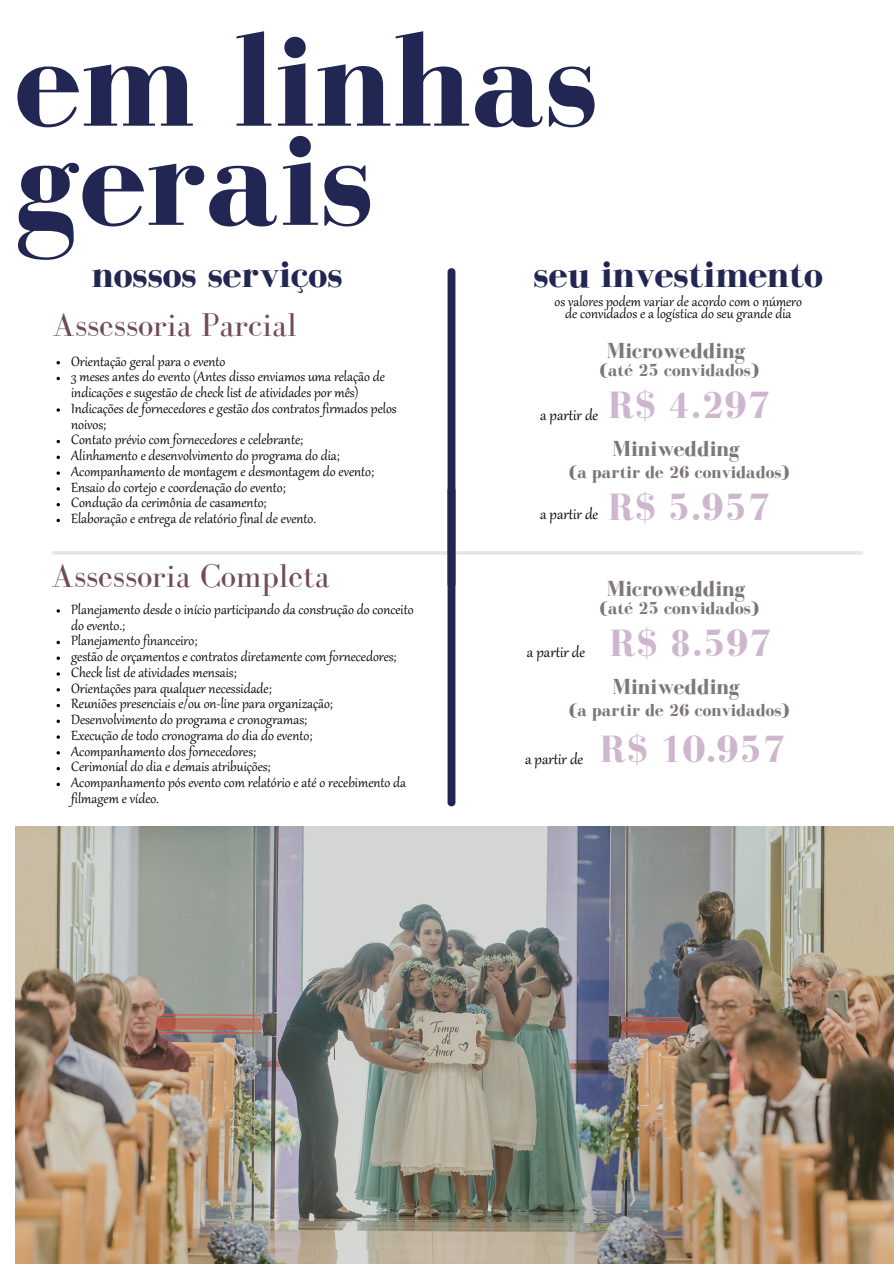
<style>
.page{position:relative;width:894px;height:1264px;background:#fff}
.page>*{position:absolute;margin:0;border:0;box-sizing:border-box;transform-origin:0 0}
.t1{font:700 135.15px/99.1px "Bodoni FLF";color:#212752}
.t2{font:700 39px "Bodoni FLF";color:#212752}
.t3{font:700 39px "Bodoni FLF";color:#ceb7ce}
.t4{font:33.9px "Bodoni FLF";color:#704c56}
.t5{font:700 22.35px "Bodoni FLF";color:#7e7777}
.t6{font:18px "Gabriola";color:#000}
.t7{font:700 17.85px "Bodoni FLF";color:#7e7777}
.t8{font:16.5px/15.8px "Gabriola";color:#000}
</style>
<div class="page">
<img style="left:16px;top:826px;width:877px;height:437px">
<svg style="left:57px;top:408px;width:3px;height:4px"></svg>
<svg style="left:57px;top:471px;width:3px;height:4px"></svg>
<svg style="left:57px;top:656px;width:3px;height:4px"></svg>
<hr style="left:53px;top:551px;width:808px;height:3px;background:#e6e5df">
<div style="left:447px;top:268px;width:8px;height:320px;background:#212752;border-radius:4px"></div>
<div style="left:447px;top:486px;width:8px;height:320px;background:#212752;border-radius:4px"></div>
<p class="t1" style="left:16px;top:31px;width:583px">em linhas gerais</p>
<p class="t2" style="left:92px;top:253px;width:252px">nossos serviços</p>
<p class="t2" style="left:533px;top:253px;width:291px">seu investimento</p>
<p class="t8" style="left:554px;top:296px;width:249px;line-height:12.5px;text-align:center">os valores podem variar de acordo com o número de convidados e a logística do seu grande dia</p>
<p class="t4" style="left:53px;top:306px;width:245px">Assessoria Parcial</p>
<p class="t8" style="left:71px;top:354px;width:156px">Orientação geral para o evento</p>
<p class="t8" style="left:71px;top:370px;width:315px">3 meses antes do evento (Antes disso enviamos uma relação de indicações e sugestão de check list de atividades por mês)</p>
<p class="t8" style="left:71px;top:402px;width:327px">Indicações de fornecedores e gestão dos contratos firmados pelos noivos;</p>
<p class="t8" style="left:71px;top:433px;width:233px">Contato prévio com fornecedores e celebrante;</p>
<p class="t8" style="left:71px;top:449px;width:270px">Alinhamento e desenvolvimento do programa do dia;</p>
<p class="t8" style="left:71px;top:465px;width:304px">Acompanhamento de montagem e desmontagem do evento;</p>
<p class="t8" style="left:71px;top:481px;width:216px">Ensaio do cortejo e coordenação do evento;</p>
<p class="t8" style="left:71px;top:496px;width:197px">Condução da cerimônia de casamento;</p>
<p class="t8" style="left:71px;top:512px;width:246px">Elaboração e entrega de relatóriofinal de evento.</p>
<p class="t4" style="left:52px;top:557px;width:279px">Assessoria Completa</p>
<p class="t8" style="left:71px;top:603px;width:344px">Planejamento desde o início participando da construção do conceito do evento.;</p>
<p class="t8" style="left:71px;top:634px;width:127px">Planejamentofinanceiro;</p>
<p class="t8" style="left:71px;top:650px;width:327px">gestão de orçamentos e contratos diretamente com fornecedores;</p>
<p class="t8" style="left:71px;top:666px;width:167px">Check list de atividades mensais;</p>
<p class="t8" style="left:71px;top:681px;width:202px">Orientações para qualquer necessidade;</p>
<p class="t8" style="left:71px;top:697px;width:263px">Reuniões presenciais e/ou on-line para organização;</p>
<p class="t8" style="left:71px;top:713px;width:237px">Desenvolvimento do programa e cronogramas;</p>
<p class="t8" style="left:71px;top:729px;width:242px">Execução de todo cronograma do dia do evento;</p>
<p class="t8" style="left:71px;top:744px;width:186px">Acompanhamento dos fornecedores;</p>
<p class="t8" style="left:71px;top:760px;width:201px">Cerimonial do dia e demais atribuições;</p>
<p class="t8" style="left:71px;top:776px;width:336px">Acompanhamento pós evento com relatório e até o recebimento da filmagem e vídeo.</p>
<p class="t5" style="left:606px;top:339px;width:140px">Microwedding</p>
<p class="t7" style="left:599px;top:360px;width:161px">(até 25 convidados)</p>
<p class="t3" style="left:608px;top:384px;width:164px">R$ 4.297</p>
<p class="t6" style="left:540px;top:407px;width:60px">a partir de</p>
<p class="t5" style="left:612px;top:436px;width:129px">Miniwedding</p>
<p class="t7" style="left:569px;top:462px;width:222px">(a partir de 26 convidados)</p>
<p class="t3" style="left:608px;top:485px;width:164px">R$ 5.957</p>
<p class="t6" style="left:540px;top:506px;width:60px">a partir de</p>
<p class="t5" style="left:606px;top:576px;width:140px">Microwedding</p>
<p class="t7" style="left:599px;top:598px;width:161px">(até 25 convidados)</p>
<p class="t3" style="left:609px;top:622px;width:164px">R$ 8.597</p>
<p class="t6" style="left:527px;top:644px;width:60px">a partir de</p>
<p class="t5" style="left:612px;top:674px;width:129px">Miniwedding</p>
<p class="t7" style="left:569px;top:700px;width:222px">(a partir de 26 convidados)</p>
<p class="t3" style="left:600px;top:728px;width:187px">R$ 10.957</p>
<p class="t6" style="left:525px;top:751px;width:60px">a partir de</p>
</div>
